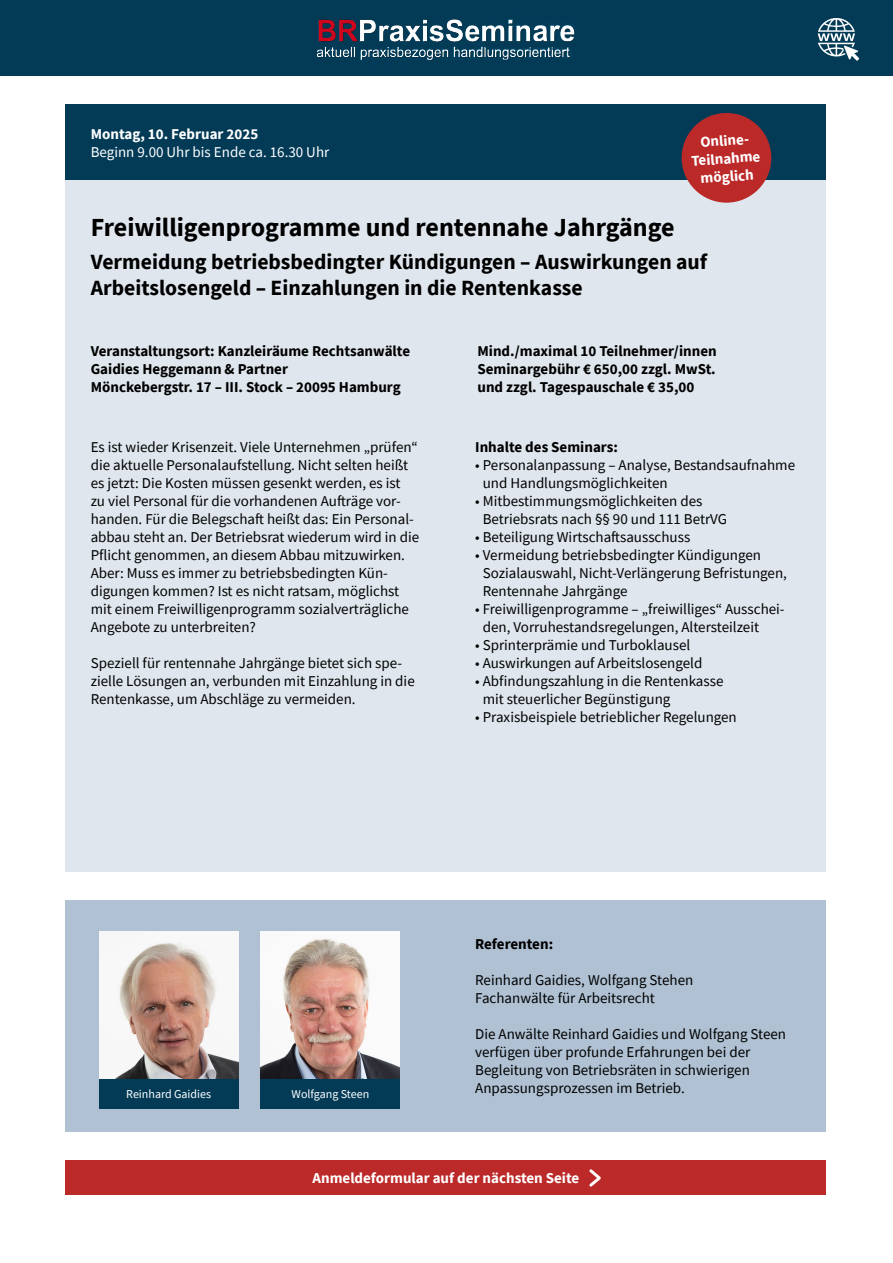
<style>
.page{position:relative;width:893px;height:1263px;background:#fff}
.page>*{position:absolute;margin:0;border:0;box-sizing:border-box;transform-origin:0 0}
.t1{font:700 25.95px "Source Sans Pro";color:#000}
.t2{font:700 21.6px/26px "Source Sans Pro";color:#000}
.t3{font:15px/18px "Source Sans Pro";color:#000}
.t4{font:700 15px/18px "Source Sans Pro";color:#000}
.t5{font:700 15px/18px "Source Sans Pro";color:#fff;text-align:center}
.t6{font:15px "Source Sans Pro";color:#fff}
.t7{font:12px "Source Sans Pro";color:#fff}
</style>
<div class="page">
<div style="left:66px;top:901px;width:760px;height:231px;background:#afc1d3"></div>
<div style="left:66px;top:104px;width:760px;height:768px;background:#dfe6ed"></div>
<div style="left:0;top:0;width:893px;height:75px;background:#033b57"></div>
<div style="left:66px;top:104px;width:760px;height:76px;background:#033b57"></div>
<img style="left:316px;top:19px;width:259px;height:41px">
<div style="left:682px;top:113px;width:89px;height:90px;background:#bc2929;border-radius:50%"></div>
<img style="left:99px;top:931px;width:139px;height:148px">
<div style="left:99px;top:1079px;width:139px;height:30px;background:#033b57"></div>
<img style="left:261px;top:931px;width:139px;height:148px">
<div style="left:261px;top:1079px;width:139px;height:30px;background:#033b57"></div>
<svg style="left:818px;top:18px;width:41px;height:43px"></svg>
<div style="left:66px;top:1161px;width:760px;height:34px;background:#bc2929"></div>
<svg style="left:589px;top:1169px;width:12px;height:18px"></svg>
<p class="t5" style="left:91px;top:125px;width:169px">Montag, 10. Februar 2025</p>
<p class="t6" style="left:91px;top:142px;width:240px">Beginn 9.00 Uhr bis Ende ca. 16.30 Uhr</p>
<p class="t5" style="left:689px;top:134px;width:71px;rotate:-4deg">Online-<br>Teilnahme möglich</p>
<h1 class="t1" style="left:91px;top:210px;width:585px">Freiwilligenprogramme und rentennahe Jahrgänge</h1>
<h2 class="t2" style="left:91px;top:249px;width:618px">Vermeidung betriebsbedingter Kündigungen – Auswirkungen auf<br>Arbeitslosengeld – Einzahlungen in die Rentenkasse</h2>
<p class="t4" style="left:91px;top:342px;width:321px">Veranstaltungsort: Kanzleiräume Rechtsanwälte<br>Gaidies Heggemann &amp; Partner<br>Mönckebergstr. 17 – III. Stock – 20095 Hamburg</p>
<p class="t3" style="left:91px;top:438px;width:330px">Es ist wieder Krisenzeit. Viele Unternehmen „prüfen“ die aktuelle Personalaufstellung. Nicht selten heißt es jetzt: Die Kosten müssen gesenkt werden, es ist<br>zu viel Personal für die vorhandenen Aufträge vor&shy;handen. Für die Belegschaft heißt das: Ein Personal&shy;abbau steht an. Der Betriebsrat wiederum wird in die Pflicht genommen, an diesem Abbau mitzuwirken.<br>Aber: Muss es immer zu betriebsbedingten Kün&shy;digungen kommen? Ist es nicht ratsam, möglichst mit einem Freiwilligenprogramm sozialverträgliche Angebote zu unterbreiten?</p>
<p class="t3" style="left:91px;top:654px;width:326px">Speziell für rentennahe Jahrgänge bietet sich spe&shy;zielle Lösungen an, verbunden mit Einzahlung in die<br>Rentenkasse, um Abschläge zu vermeiden.</p>
<p class="t4" style="left:477px;top:342px;width:241px;text-align:justify">Mind./maximal 10 Teilnehmer/innen Seminargebühr € 650,00 zzgl. MwSt. und zzgl. Tagespauschale € 35,00</p>
<p class="t4" style="left:475px;top:438px;width:144px">Inhalte des Seminars:</p>
<p class="t3" style="left:483px;top:456px;width:314px;text-indent:-8px">• Personalanpassung – Analyse, Bestandsaufnahme und Handlungsmöglichkeiten</p>
<p class="t3" style="left:483px;top:492px;width:246px;text-indent:-8px">• Mitbestimmungsmöglichkeiten des<br>Betriebsrats nach §§ 90 und 111 BetrVG</p>
<p class="t3" style="left:475px;top:528px;width:217px">• Beteiligung Wirtschaftsausschuss</p>
<p class="t3" style="left:483px;top:546px;width:306px;text-indent:-8px">• Vermeidung betriebsbedingter Kündigungen<br>Sozialauswahl, Nicht-Verlängerung Befristungen,<br>Rentennahe Jahrgänge</p>
<p class="t3" style="left:483px;top:600px;width:303px;text-indent:-8px">• Freiwilligenprogramme – „freiwilliges“ Ausschei&shy;den, Vorruhestandsregelungen, Altersteilzeit</p>
<p class="t3" style="left:475px;top:636px;width:217px">• Sprinterprämie und Turboklausel</p>
<p class="t3" style="left:475px;top:654px;width:229px">• Auswirkungen auf Arbeitslosengeld</p>
<p class="t3" style="left:483px;top:672px;width:242px;text-indent:-8px">• Abfindungszahlung in die Rentenkasse mit steuerlicher Begünstigung</p>
<p class="t3" style="left:475px;top:708px;width:263px">• Praxisbeispiele betrieblicher Regelungen</p>
<p class="t7" style="left:126px;top:1086px;width:86px">Reinhard Gaidies</p>
<p class="t7" style="left:292px;top:1086px;width:79px">Wolfgang Steen</p>
<p class="t4" style="left:475px;top:935px;width:79px">Referenten:</p>
<p class="t3" style="left:475px;top:971px;width:220px">Reinhard Gaidies, Wolfgang Stehen<br>Fachanwälte für Arbeitsrecht</p>
<p class="t3" style="left:475px;top:1025px;width:312px">Die Anwälte Reinhard Gaidies und Wolfgang Steen verfügen über profunde Erfahrungen bei der Begleitung von Betriebsräten in schwierigen Anpassungsprozessen im Betrieb.</p>
<p class="t5" style="left:313px;top:1168px;width:268px">Anmeldeformular auf der nächsten Seite</p>
</div>
